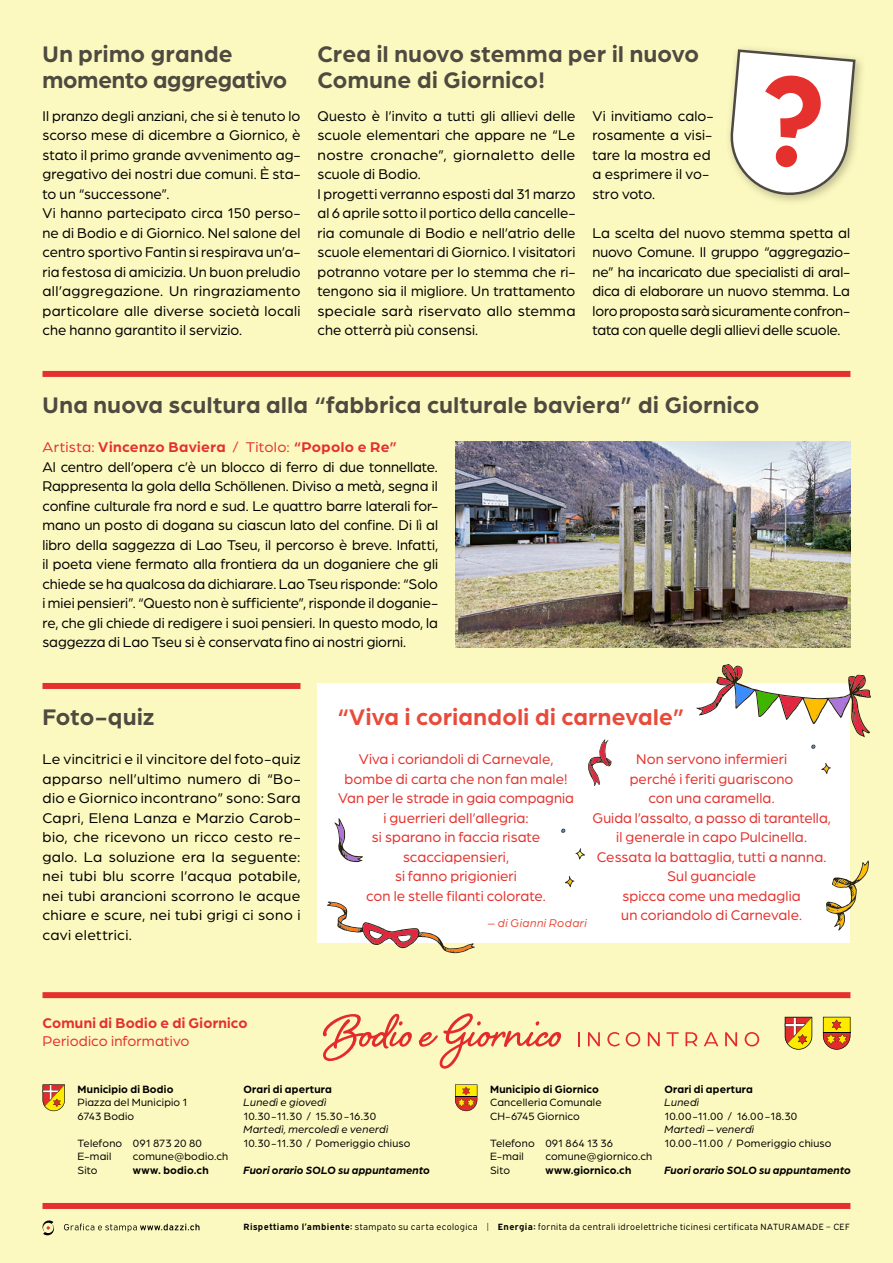
<style>
.page{position:relative;width:893px;height:1263px;background:#fcf9c0}
.page>*{position:absolute;margin:0;border:0;box-sizing:border-box;transform-origin:0 0}
.t1{font:700 24px/25.5px "Arboria";letter-spacing:.015em;color:#4e4a40}
.t2{font:700 24px "Arboria";letter-spacing:.015em;color:#e84b3b}
.t3{font:15px/19.5px "Arboria";color:#000}
.t4{font:15px/19.5px "Arboria";letter-spacing:.005em;color:#e5312d;text-align:center}
.t5{font:700 15px "Arboria";letter-spacing:.015em;color:#e5312d}
.t6{font:italic 12px "Arboria";letter-spacing:.03em;color:#e84b3b}
.t7{font:11.25px/13.5px "Arboria";letter-spacing:.015em;color:#000}
.t8{font:700 11.25px "Arboria";letter-spacing:.02em;color:#000}
.t9{font:italic 11.25px "Arboria";letter-spacing:.015em;color:#000}
.t10{font:italic 700 11.25px "Arboria";letter-spacing:.015em;color:#000}
.t11{font:9px "Expressway Bk";letter-spacing:.04em;color:#000}
.s1{color:#e5312d}
.s2{font-weight:700;color:#e5312d}
.s3{font-family:"Expressway Rg";font-weight:700}
</style>
<div class="page">
<div style="left:43px;top:992px;width:807px;height:6px;background:#e5312d"></div>
<div style="left:43px;top:1203px;width:807px;height:6px;background:#e5312d"></div>
<svg style="left:323px;top:1014px;width:89px;height:47px"></svg>
<svg style="left:419px;top:1013px;width:142px;height:56px"></svg>
<svg style="left:578px;top:1032px;width:2px;height:14px"></svg>
<svg style="left:588px;top:1032px;width:12px;height:14px"></svg>
<svg style="left:607px;top:1032px;width:13px;height:14px"></svg>
<svg style="left:626px;top:1032px;width:14px;height:14px"></svg>
<svg style="left:648px;top:1032px;width:12px;height:14px"></svg>
<svg style="left:667px;top:1032px;width:12px;height:14px"></svg>
<svg style="left:685px;top:1032px;width:12px;height:14px"></svg>
<svg style="left:704px;top:1032px;width:14px;height:14px"></svg>
<svg style="left:725px;top:1032px;width:12px;height:14px"></svg>
<svg style="left:745px;top:1032px;width:14px;height:14px"></svg>
<svg style="left:785px;top:1017px;width:27px;height:33px"></svg>
<svg style="left:823px;top:1017px;width:27px;height:33px"></svg>
<svg style="left:43px;top:1084px;width:22px;height:27px"></svg>
<svg style="left:455px;top:1084px;width:22px;height:27px"></svg>
<div style="left:724px;top:43px;width:143px;height:164px;background:#000;opacity:.25"></div>
<svg style="left:728px;top:48px;width:129px;height:150px"></svg>
<div style="left:43px;top:371px;width:807px;height:6px;background:#e5312d"></div>
<div style="left:43px;top:683px;width:257px;height:6px;background:#e5312d"></div>
<img style="left:455px;top:442px;width:395px;height:205px">
<div style="left:317px;top:683px;width:533px;height:260px;background:#fff"></div>
<svg style="left:696px;top:664px;width:175px;height:73px"></svg>
<svg style="left:334px;top:818px;width:29px;height:44px"></svg>
<svg style="left:826px;top:860px;width:43px;height:70px"></svg>
<svg style="left:588px;top:739px;width:23px;height:47px"></svg>
<svg style="left:821px;top:763px;width:10px;height:11px"></svg>
<svg style="left:811px;top:744px;width:4px;height:5px"></svg>
<svg style="left:327px;top:901px;width:148px;height:52px"></svg>
<svg style="left:575px;top:848px;width:10px;height:11px"></svg>
<svg style="left:565px;top:876px;width:9px;height:11px"></svg>
<svg style="left:561px;top:828px;width:4px;height:5px"></svg>
<svg style="left:42px;top:1220px;width:12px;height:16px"></svg>
<svg style="left:64px;top:1223px;width:135px;height:9px"></svg>
<h1 class="t1" style="left:43px;top:40px;width:246px">Un primo grande momento aggregativo</h1>
<h1 class="t1" style="left:317px;top:40px;width:383px">Crea il nuovo stemma per il nuovo<br>Comune di Giornico!</h1>
<p class="t3" style="left:43px;top:105px;width:259px">Il pranzo degli anziani, che si è tenuto lo scorso mese di dicembre a Giornico, è stato il primo grande avvenimento ag&shy;gregativo dei nostri due comuni. È sta&shy;to un “successone”.<br>Vi hanno partecipato circa 150 perso&shy;ne di Bodio e di Giornico. Nel salone del centro sportivo Fantin si respirava un’a&shy;ria festosa di amicizia. Un buon preludio all’aggregazione. Un ringraziamento particolare alle diverse società locali che hanno garantito il servizio.</p>
<p class="t3" style="left:317px;top:105px;width:259px">Questo è l’invito a tutti gli allievi delle scuole elementari che appare ne “Le nostre cronache”, giornaletto delle scuole di Bodio.<br>I progetti verranno esposti dal 31 marzo al 6 aprile sotto il portico della cancelle&shy;ria comunale di Bodio e nell’atrio delle scuole elementari di Giornico. I visitatori potranno votare per lo stemma che ri&shy;tengono sia il migliore. Un trattamento speciale sarà riservato allo stemma che otterrà più consensi.</p>
<p class="t3" style="left:592px;top:105px;width:123px">Vi invitiamo calo&shy;rosamente a visi&shy;tare la mostra ed a esprimere il vo&shy;stro voto.</p>
<p class="t3" style="left:592px;top:222px;width:259px;text-align:justify">La scelta del nuovo stemma spetta al nuovo Comune. Il gruppo “aggregazio&shy;ne” ha incaricato due specialisti di aral&shy;dica di elaborare un nuovo stemma. La loro proposta sarà sicuramente confron&shy;tata con quelle degli allievi delle scuole.</p>
<h1 class="t1" style="left:43px;top:391px;width:718px">Una nuova scultura alla “fabbrica culturale baviera” di Giornico</h1>
<p class="t3" style="left:43px;top:437px;width:397px"><span class="s1">Artista:</span> <span class="s2">Vincenzo Baviera</span> <span class="s1">/ Titolo:</span> <span class="s2">“Popolo e Re”<br></span>Al centro dell’opera c’è un blocco di ferro di due tonnellate.<br>Rappresenta la gola della Schöllenen. Diviso a metà, segna il confine culturale fra nord e sud. Le quattro barre laterali for&shy;mano un posto di dogana su ciascun lato del confine. Di lì al libro della saggezza di Lao Tseu, il percorso è breve. Infatti, il poeta viene fermato alla frontiera da un doganiere che gli chiede se ha qualcosa da dichiarare. Lao Tseu risponde: “Solo i miei pensieri”. “Questo non è sufficiente”, risponde il doganie&shy;re, che gli chiede di redigere i suoi pensieri. In questo modo, la saggezza di Lao Tseu si è conservata fino ai nostri giorni.</p>
<h1 class="t1" style="left:43px;top:703px;width:113px">Foto-quiz</h1>
<p class="t3" style="left:43px;top:749px;width:259px;text-align:justify">Le vincitrici e il vincitore del foto-quiz apparso nell’ultimo numero di “Bo&shy;dio e Giornico incontrano” sono: Sara Capri, Elena Lanza e Marzio Carob&shy;bio, che ricevono un ricco cesto re&shy;galo. La soluzione era la seguente: nei tubi blu scorre l’acqua potabile, nei tubi arancioni scorrono le acque chiare e scure, nei tubi grigi ci sono i cavi elettrici.</p>
<p class="t5" style="left:43px;top:1013px;width:207px">Comuni di Bodio e di Giornico</p>
<p class="t4" style="left:43px;top:1031px;width:149px">Periodico informativo</p>
<h1 class="t2" style="left:337px;top:700px;width:349px">“Viva i coriandoli di carnevale”</h1>
<p class="t4" style="left:338px;top:749px;width:237px">Viva i coriandoli di Carnevale, bombe di carta che non fan male!<br>Van per le strade in gaia compagnia i guerrieri dell’allegria:<br>si sparano in faccia risate scacciapensieri,<br>si fanno prigionieri<br>con le stelle filanti colorate.</p>
<p class="t4" style="left:592px;top:749px;width:240px">Non servono infermieri<br>perché i feriti guariscono<br>con una caramella.<br>Guida l’assalto, a passo di tarantella, il generale in capo Pulcinella.<br>Cessata la battaglia, tutti a nanna.<br>Sul guanciale<br>spicca come una medaglia<br>un coriandolo di Carnevale.</p>
<p class="t6" style="left:488px;top:916px;width:101px">– di Gianni Rodari</p>
<p class="t8" style="left:78px;top:1081px;width:97px">Municipio di Bodio</p>
<p class="t7" style="left:78px;top:1095px;width:112px">Piazza del Municipio 1<br>6743 Bodio</p>
<p class="t7" style="left:78px;top:1136px;width:126px">Telefono 091 873 20 80<br>E-mail</p>
<p class="t7" style="left:133px;top:1149px;width:97px">comune@bodio.ch</p>
<p class="t7" style="left:78px;top:1163px;width:21px">Sito</p>
<p class="t8" style="left:133px;top:1162px;width:77px">www. bodio.ch</p>
<p class="t8" style="left:243px;top:1081px;width:90px">Orari di apertura</p>
<p class="t9" style="left:243px;top:1095px;width:85px">Lunedì e giovedì</p>
<p class="t7" style="left:243px;top:1109px;width:134px">10.30-11.30 / 15.30 -16.30</p>
<p class="t9" style="left:243px;top:1122px;width:146px">Martedì, mercoledì e venerdì</p>
<p class="t7" style="left:243px;top:1136px;width:169px">10.30-11.30 / Pomeriggio chiuso</p>
<p class="t10" style="left:243px;top:1162px;width:188px">Fuori orario SOLO su appuntamento</p>
<p class="t8" style="left:490px;top:1081px;width:110px">Municipio di Giornico</p>
<p class="t7" style="left:490px;top:1095px;width:113px">Cancelleria Comunale<br>CH-6745 Giornico</p>
<p class="t7" style="left:490px;top:1136px;width:125px">Telefono 091 864 13 36<br>E-mail</p>
<p class="t7" style="left:545px;top:1149px;width:108px">comune@giornico.ch</p>
<p class="t7" style="left:490px;top:1163px;width:21px">Sito</p>
<p class="t8" style="left:545px;top:1162px;width:88px">www.giornico.ch</p>
<p class="t8" style="left:664px;top:1081px;width:90px">Orari di apertura</p>
<p class="t9" style="left:664px;top:1095px;width:36px">Lunedì</p>
<p class="t7" style="left:664px;top:1109px;width:134px">10.00-11.00 / 16.00 -18.30</p>
<p class="t9" style="left:664px;top:1122px;width:91px">Martedì – venerdì</p>
<p class="t7" style="left:664px;top:1136px;width:169px">10.00-11.00 / Pomeriggio chiuso</p>
<p class="t10" style="left:664px;top:1162px;width:188px">Fuori orario SOLO su appuntamento</p>
<p class="t11" style="left:244px;top:1220px;width:608px"><span class="s3">Rispettiamo l’ambiente:</span> stampato su carta ecologica | <span class="s3">Energia:</span> fornita da centrali idroelettriche ticinesi certificata NATURAMADE – CEF</p>
</div>
